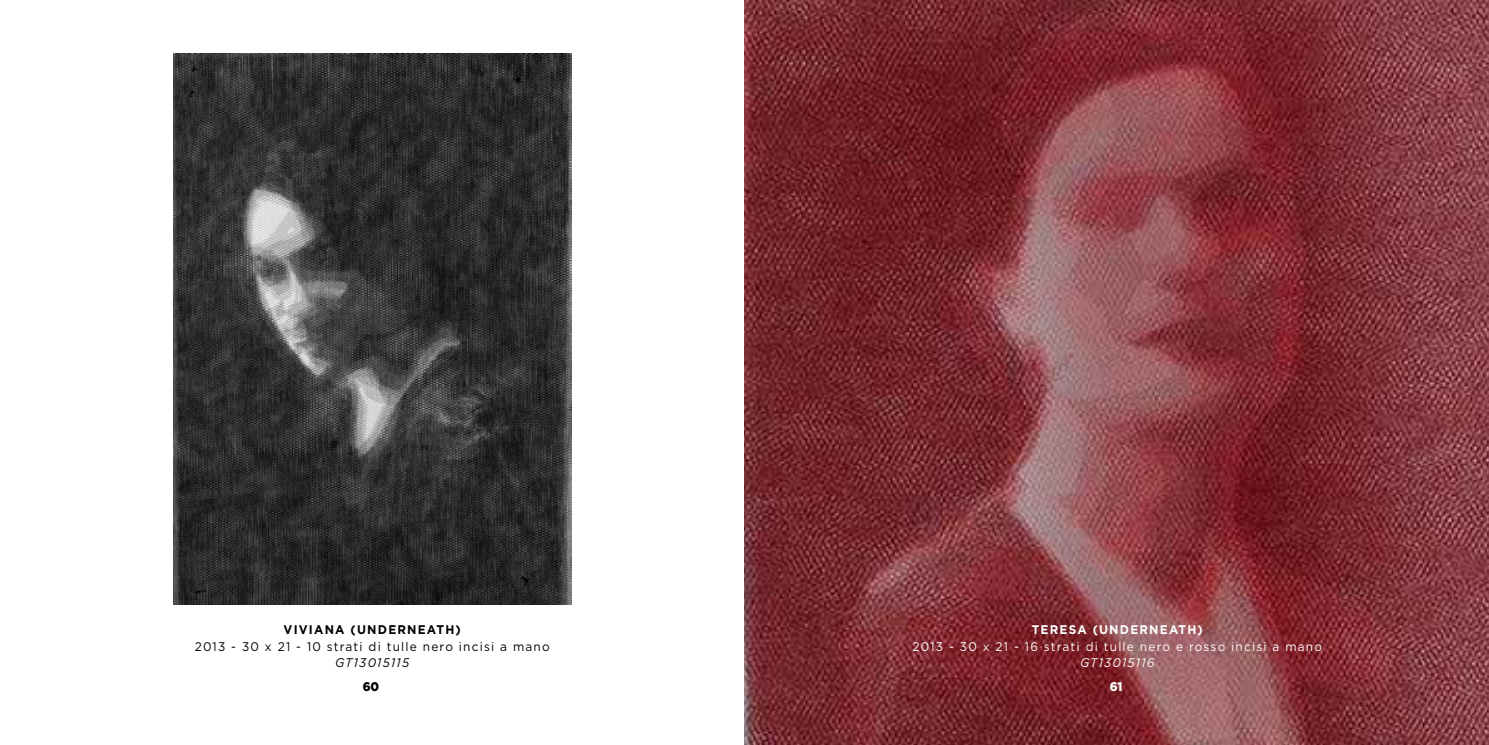
<style>
.page{position:relative;width:1489px;height:745px;background:#fff}
.page>*{position:absolute;margin:0;border:0;box-sizing:border-box;transform-origin:0 0}
.t1{font:12.5px "Gotham";letter-spacing:.1em;color:#fff;scale:.95 1}
.t2{font:12.5px "Gotham";letter-spacing:.1em;color:#000;scale:.95 1}
.t3{font:700 12.5px "Gotham";letter-spacing:.1em;color:#000;scale:.95 1}
.t4{font:700 12.5px "Gotham";letter-spacing:.1em;color:#fff;scale:.95 1}
.t5{font:italic 12.5px "Gotham";letter-spacing:.1em;color:#000;scale:.95 1}
.t6{font:italic 12.5px "Gotham";letter-spacing:.1em;color:#fff;scale:.95 1}
.t7{font:900 12.5px "Gotham";color:#000;scale:.95 1}
.t8{font:900 12.5px "Gotham";color:#fff;scale:.95 1}
</style>
<div class="page">
<img style="left:744px;top:0;width:744px;height:744px">
<img style="left:173px;top:54px;width:398px;height:549px">
<p class="t3" style="left:283px;top:621px;width:188px">VIVIANA (UNDERNEATH)</p>
<p class="t2" style="left:195px;top:637px;width:375px">2013 - 30 x 21 - 10 strati di tulle nero incisi a mano</p>
<p class="t5" style="left:335px;top:654px;width:79px">GT13015115</p>
<p class="t4" style="left:1031px;top:621px;width:182px">TERESA (UNDERNEATH)</p>
<p class="t1" style="left:912px;top:637px;width:432px">2013 - 30 x 21 - 16 strati di tulle nero e rosso incisi a mano</p>
<p class="t6" style="left:1080px;top:654px;width:80px">GT13015116</p>
<p class="t7" style="left:363px;top:678px;width:19px">60</p>
<p class="t8" style="left:1109px;top:678px;width:15px">61</p>
</div>
